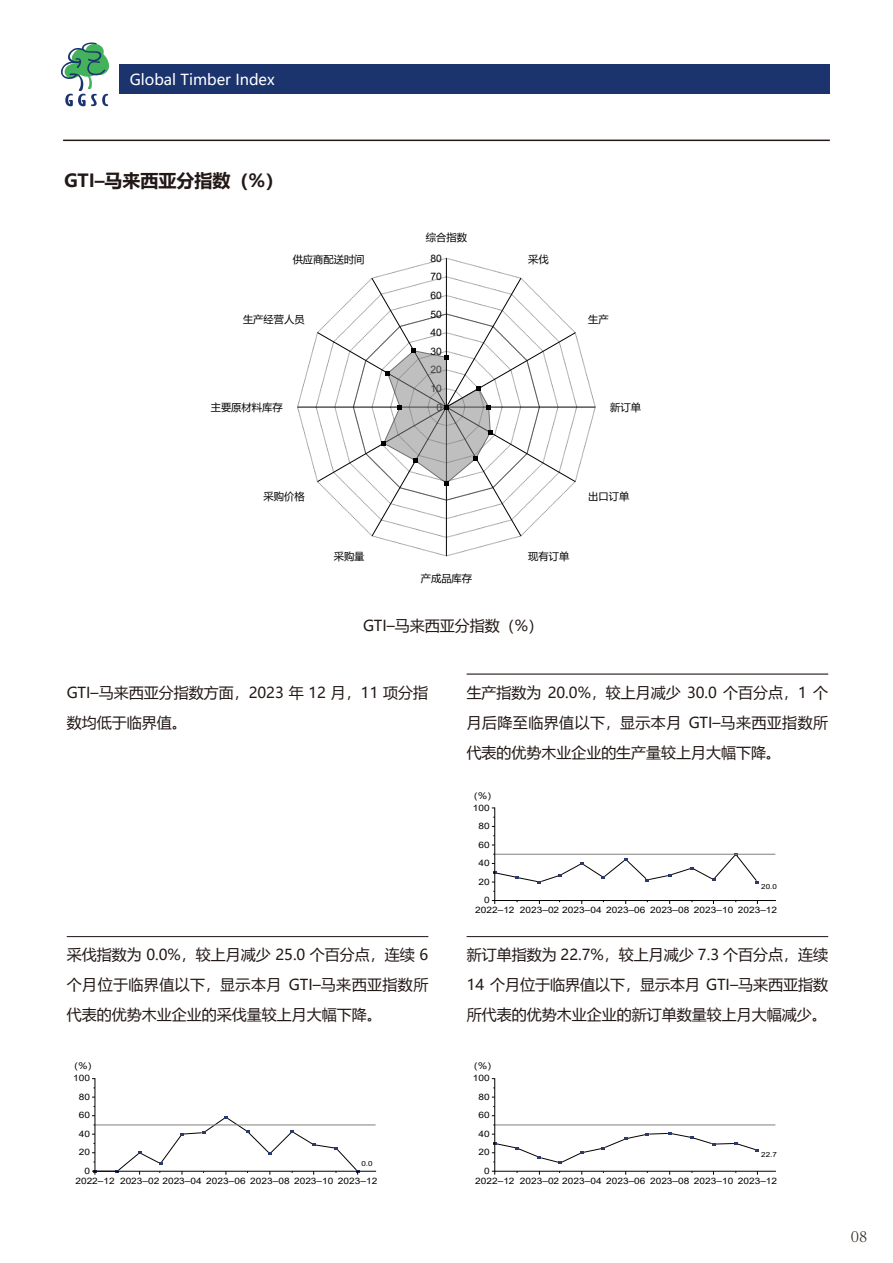
<style>
.page{position:relative;width:893px;height:1263px;background:#fff}
.page>*{position:absolute;margin:0;border:0;box-sizing:border-box;transform-origin:0 0}
.t1{font:700 18px "Microsoft Ya Hei";color:#221815}
.t2{font:300 18px "Adobe Song Std";color:#221815}
.t3{font:15px/30px "Microsoft Ya Hei";color:#221815;text-align:justify}
.t4{font:15px "Microsoft Ya Hei";color:#fff}
.t5{font:10.2px "Microsoft Ya Hei";color:#040000}
.t6{font:10.2px "Arial";letter-spacing:.005em;color:#040000}
.t7{font:8.85px "Arial";letter-spacing:.005em;color:#040000;scale:1.14 1}
.t8{font:8.85px "Microsoft Ya Hei";color:#040000;scale:1.14 1}
.t9{font:7.05px "Arial";color:#040000;scale:1.14 1}
</style>
<div class="page">
<hr style="left:63px;top:140px;width:767px;height:1px;background:#221815">
<hr style="left:67px;top:936px;width:361px;height:1px;background:#221815">
<hr style="left:467px;top:936px;width:361px;height:1px;background:#221815">
<hr style="left:467px;top:674px;width:361px;height:1px;background:#221815">
<div style="left:119px;top:64px;width:710px;height:30px;background:#1c346d"></div>
<svg style="left:61px;top:42px;width:49px;height:64px"></svg>
<hr style="left:95px;top:1125px;width:281px;height:1px;background:#808080">
<hr style="left:95px;top:1171px;width:281px;height:1px;background:#040000">
<hr style="left:95px;top:1079px;width:1px;height:92px;background:#040000">
<svg style="left:92px;top:1115px;width:267px;height:60px"></svg>
<hr style="left:495px;top:854px;width:280px;height:1px;background:#808080">
<hr style="left:495px;top:900px;width:280px;height:1px;background:#040000">
<hr style="left:494px;top:808px;width:1px;height:92px;background:#040000">
<svg style="left:492px;top:853px;width:267px;height:30px"></svg>
<hr style="left:495px;top:1125px;width:280px;height:1px;background:#808080">
<hr style="left:495px;top:1171px;width:280px;height:1px;background:#040000">
<hr style="left:494px;top:1079px;width:1px;height:92px;background:#040000">
<svg style="left:492px;top:1132px;width:267px;height:32px"></svg>
<svg style="left:297px;top:258px;width:299px;height:298px"></svg>
<p class="t4" style="left:130px;top:69px;width:147px">Global Timber Index</p>
<p class="t1" style="left:64px;top:168px;width:221px">GTI–马来西亚分指数（%）</p>
<p class="t5" style="left:426px;top:230px;width:43px">综合指数</p>
<p class="t5" style="left:293px;top:252px;width:73px">供应商配送时间</p>
<p class="t6" style="left:431px;top:251px;width:13px">80</p>
<p class="t5" style="left:528px;top:252px;width:22px">采伐</p>
<p class="t6" style="left:431px;top:270px;width:13px">70</p>
<p class="t6" style="left:431px;top:288px;width:13px">60</p>
<p class="t5" style="left:243px;top:312px;width:63px">生产经营人员</p>
<p class="t6" style="left:431px;top:307px;width:13px">50</p>
<p class="t5" style="left:588px;top:312px;width:22px">生产</p>
<p class="t6" style="left:431px;top:326px;width:13px">40</p>
<p class="t6" style="left:431px;top:344px;width:13px">30</p>
<p class="t6" style="left:431px;top:363px;width:13px">20</p>
<p class="t6" style="left:431px;top:381px;width:13px">10</p>
<p class="t5" style="left:211px;top:401px;width:73px">主要原材料库存</p>
<p class="t6" style="left:436px;top:400px;width:7px">0</p>
<p class="t5" style="left:610px;top:401px;width:32px">新订单</p>
<p class="t5" style="left:264px;top:489px;width:43px">采购价格</p>
<p class="t5" style="left:334px;top:549px;width:32px">采购量</p>
<p class="t5" style="left:421px;top:571px;width:53px">产成品库存</p>
<p class="t5" style="left:528px;top:549px;width:43px">现有订单</p>
<p class="t3" style="left:363px;top:610px;width:182px">GTI–马来西亚分指数（%）</p>
<p class="t5" style="left:588px;top:489px;width:43px">出口订单</p>
<p class="t3" style="left:67px;top:677px;width:363px">GTI–马来西亚分指数方面，2023 年 12 月，11 项分指数均低于临界值。</p>
<p class="t3" style="left:467px;top:677px;width:363px">生产指数为 20.0%，较上月减少 30.0 个百分点，1 个月后降至临界值以下，显示本月 GTI–马来西亚指数所代表的优势木业企业的生产量较上月大幅下降。</p>
<p class="t8" style="left:468px;top:789px;width:27px">（%）</p>
<p class="t7" style="left:473px;top:801px;width:16px">100</p>
<p class="t7" style="left:479px;top:820px;width:11px">80</p>
<p class="t7" style="left:479px;top:838px;width:11px">60</p>
<p class="t7" style="left:479px;top:857px;width:11px">40</p>
<p class="t7" style="left:479px;top:875px;width:11px">20</p>
<p class="t9" style="left:761px;top:882px;width:15px">20.0</p>
<p class="t7" style="left:475px;top:904px;width:266px">2022–12 2023–02 2023–04 2023–06 2023–08 2023–10 2023–12</p>
<p class="t7" style="left:484px;top:894px;width:6px">0</p>
<p class="t3" style="left:67px;top:939px;width:363px">采伐指数为 0.0%，较上月减少 25.0 个百分点，连续 6个月位于临界值以下，显示本月 GTI–马来西亚指数所代表的优势木业企业的采伐量较上月大幅下降。</p>
<p class="t3" style="left:467px;top:939px;width:363px">新订单指数为 22.7%，较上月减少 7.3 个百分点，连续14 个月位于临界值以下，显示本月 GTI–马来西亚指数所代表的优势木业企业的新订单数量较上月大幅减少。</p>
<p class="t8" style="left:68px;top:1060px;width:27px">（%）</p>
<p class="t8" style="left:468px;top:1060px;width:27px">（%）</p>
<p class="t7" style="left:73px;top:1072px;width:16px">100</p>
<p class="t7" style="left:473px;top:1072px;width:16px">100</p>
<p class="t7" style="left:79px;top:1090px;width:11px">80</p>
<p class="t7" style="left:479px;top:1090px;width:11px">80</p>
<p class="t7" style="left:79px;top:1109px;width:11px">60</p>
<p class="t7" style="left:479px;top:1109px;width:11px">60</p>
<p class="t7" style="left:79px;top:1127px;width:11px">40</p>
<p class="t7" style="left:479px;top:1127px;width:11px">40</p>
<p class="t7" style="left:79px;top:1146px;width:11px">20</p>
<p class="t9" style="left:361px;top:1159px;width:11px">0.0</p>
<p class="t7" style="left:75px;top:1174px;width:266px">2022–12 2023–02 2023–04 2023–06 2023–08 2023–10 2023–12</p>
<p class="t7" style="left:84px;top:1165px;width:6px">0</p>
<p class="t7" style="left:479px;top:1146px;width:11px">20</p>
<p class="t9" style="left:761px;top:1150px;width:15px">22.7</p>
<p class="t7" style="left:475px;top:1174px;width:266px">2022–12 2023–02 2023–04 2023–06 2023–08 2023–10 2023–12</p>
<p class="t7" style="left:484px;top:1165px;width:6px">0</p>
<p class="t2" style="left:851px;top:1225px;width:18px">08</p>
</div>
